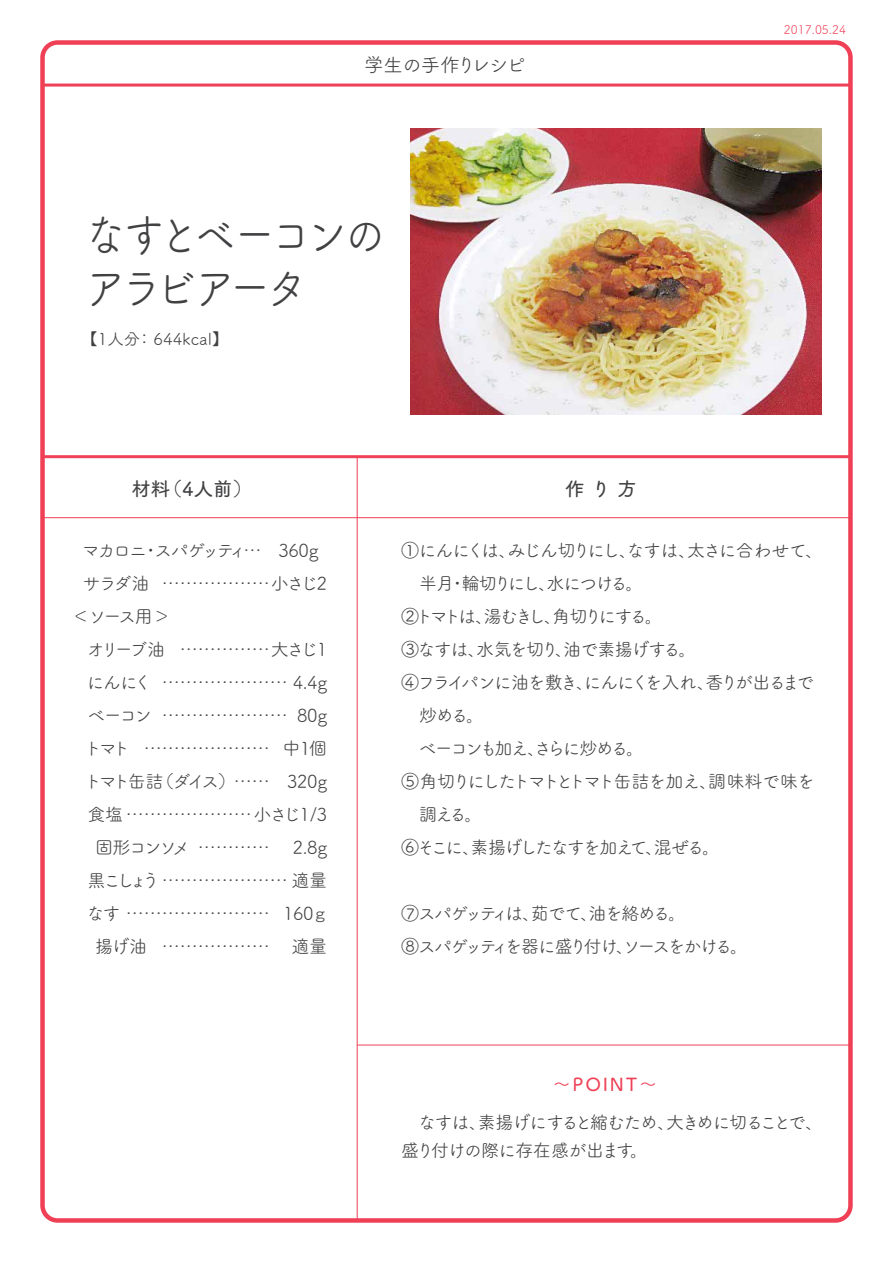
<style>
.page{position:relative;width:893px;height:1263px;background:#fff}
.page>*{position:absolute;margin:0;border:0;box-sizing:border-box;transform-origin:0 0}
.t1{font:46.5px/52.5px "Tsuku A Rd Gothic Std R";letter-spacing:-.135em;color:#414042;scale:.9 1}
.t2{font:19.5px "Tsuku A Rd Gothic Std D";color:#414042}
.t3{font:19.5px "Tsuku A Rd Gothic Std R";letter-spacing:-.06em;color:#414042}
.t4{font:18px/33px "Tsuku A Rd Gothic Std R";letter-spacing:-.11em;color:#414042}
.t5{font:18px/33px "Tsuku A Rd Gothic Std R";letter-spacing:-.08em;color:#414042;text-align:right}
.t6{font:18px "Tsuku A Rd Gothic Std R";letter-spacing:-.07em;color:#414042}
.t7{font:18px "Tsuku A Rd Gothic Std R";letter-spacing:-.13em;color:#414042}
.t8{font:18px "Tsuku A Rd Gothic Std R";letter-spacing:-.195em;color:#414042}
.t9{font:18px "Tsuku A Rd Gothic Std R";letter-spacing:-.15em;color:#414042}
.t10{font:18px "Tsuku A Rd Gothic Std R";letter-spacing:-.16em;color:#414042}
.t11{font:18px "Tsuku A Rd Gothic Std R";letter-spacing:-.19em;color:#414042}
.t12{font:18px "Tsuku A Rd Gothic Std D";letter-spacing:.1em;color:#ef4056}
.t13{font:16.5px "Tsuku A Rd Gothic Std R";color:#414042}
.t14{font:12px "Tsuku A Rd Gothic Std R";color:#ef4056}
</style>
<div class="page">
<img style="left:410px;top:128px;width:412px;height:287px">
<div style="left:40px;top:40px;width:813px;height:1183px;border:4px solid #ef4056;border-radius:15px"></div>
<hr style="left:43px;top:84px;width:807px;height:3px;background:#ef4056">
<hr style="left:43px;top:455px;width:807px;height:3px;background:#ef4056">
<hr style="left:43px;top:517px;width:807px;height:1px;background:#ef4056">
<hr style="left:357px;top:1045px;width:493px;height:1px;background:#ef4056">
<hr style="left:357px;top:457px;width:1px;height:763px;background:#ef4056">
<p class="t3" style="left:364px;top:50px;width:163px">学生の手作りレシピ</p>
<h1 class="t1" style="left:84px;top:206px;width:338px">なすとベーコンのアラビアータ</h1>
<p class="t13" style="left:81px;top:326px;width:149px">【1人分： 644kcal】</p>
<p class="t2" style="left:131px;top:474px;width:122px">材料（4人前）</p>
<p class="t2" style="left:565px;top:474px;width:73px">作り方</p>
<p class="t14" style="left:784px;top:21px;width:64px">2017.05.24</p>
<p class="t4" style="left:82px;top:533px;width:238px">マカロニ・スパゲッティ… 360g</p>
<p class="t4" style="left:82px;top:566px;width:246px">サラダ油 ………………小さじ2</p>
<p class="t4" style="left:72px;top:599px;width:100px">＜ソース用＞</p>
<p class="t11" style="left:87px;top:636px;width:241px">オリーブ油 ……………大さじ1</p>
<p class="t4" style="left:87px;top:665px;width:242px">にんにく ………………… 4.4g</p>
<p class="t4" style="left:87px;top:698px;width:242px">ベーコン ………………… 80g</p>
<p class="t4" style="left:84px;top:731px;width:245px">トマト ………………… 中１個</p>
<p class="t9" style="left:84px;top:768px;width:245px">トマト缶詰（ダイス）…… 320g</p>
<p class="t4" style="left:87px;top:797px;width:241px">食塩 …………………小さじ1/3</p>
<p class="t4" style="left:72px;top:830px;width:199px">　 固形コンソメ …………</p>
<p class="t5" style="left:72px;top:830px;width:258px">2.8g<br>黒こしょう………………… 適量なす …………………… 160ｇ　 揚げ油 ……………… 適量</p>
<p class="t6" style="left:401px;top:537px;width:423px">①にんにくは、みじん切りにし、なすは、太さに合わせて、</p>
<p class="t4" style="left:419px;top:566px;width:226px">半月・輪切りにし、水につける。</p>
<p class="t8" style="left:401px;top:603px;width:263px">②トマトは、湯むきし、角切りにする。</p>
<p class="t6" style="left:401px;top:636px;width:297px">③なすは、水気を切り、油で素揚げする。</p>
<p class="t4" style="left:401px;top:665px;width:414px">④フライパンに油を敷き、にんにくを入れ、香りが出るまで</p>
<p class="t4" style="left:419px;top:698px;width:66px">炒める。</p>
<p class="t10" style="left:401px;top:735px;width:244px">　ベーコンも加え、さらに炒める。</p>
<p class="t4" style="left:401px;top:764px;width:415px">⑤角切りにしたトマトとトマト缶詰を加え、調味料で味を</p>
<p class="t4" style="left:419px;top:797px;width:65px">調える。</p>
<p class="t7" style="left:401px;top:834px;width:320px">⑥そこに、素揚げしたなすを加えて、混ぜる。</p>
<p class="t4" style="left:401px;top:896px;width:348px">⑦スパゲッティは、茹でて、油を絡める。<br>⑧スパゲッティを器に盛り付け、ソースをかける。</p>
<p class="t12" style="left:553px;top:1070px;width:106px">～POINT～</p>
<p class="t5" style="left:401px;top:1106px;width:423px;line-height:28.5px;text-align:left;text-indent:16px">なすは、素揚げにすると縮むため、大きめに切ることで、盛り付けの際に存在感が出ます。</p>
</div>
